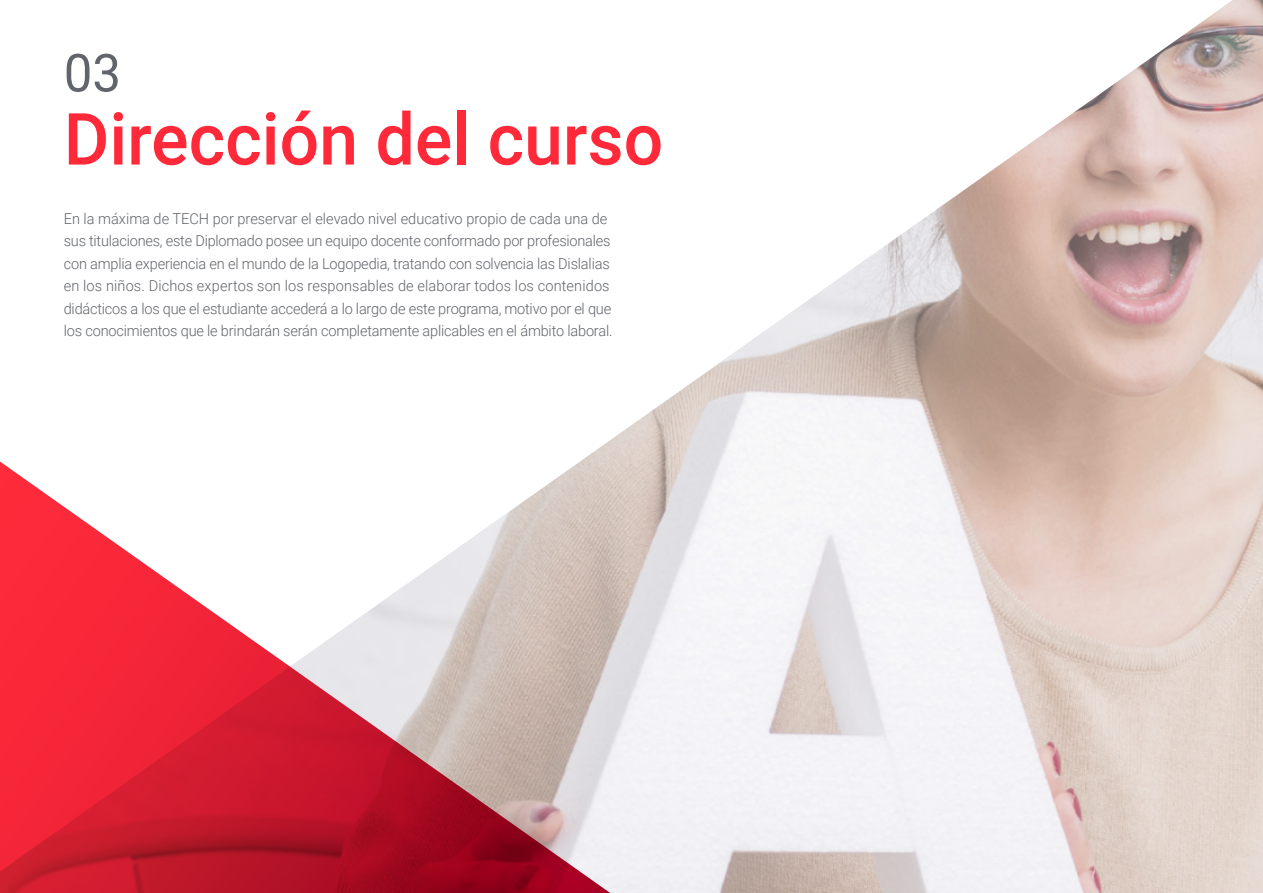
<style>
.page{position:relative;width:1263px;height:893px;background:#fff}
.page>*{position:absolute;margin:0;border:0;box-sizing:border-box;transform-origin:0 0}
.t1{font:500 72px "Roboto";color:#ff293a}
.t2{font:52.5px "Roboto";color:#61646a}
.t3{font:300 15px/22.5px "Roboto";letter-spacing:-.01em;color:#61646a}
</style>
<div class="page">
<img style="left:602px;top:0;width:661px;height:893px">
<svg style="left:0;top:446px;width:640px;height:447px"></svg>
<h2 class="t2" style="left:64px;top:36px;width:59px">03</h2>
<h1 class="t1" style="left:64px;top:89px;width:601px">Dirección del curso</h1>
<p class="t3" style="left:64px;top:207px;width:550px">En la máxima de TECH por preservar el elevado nivel educativo propio de cada una de sus titulaciones, este Diplomado posee un equipo docente conformado por profesionales con amplia experiencia en el mundo de la Logopedia, tratando con solvencia las Dislalias en los niños. Dichos expertos son los responsables de elaborar todos los contenidos didácticos a los que el estudiante accederá a lo largo de este programa, motivo por el que los conocimientos que le brindarán serán completamente aplicables en el ámbito laboral.</p>
</div>
